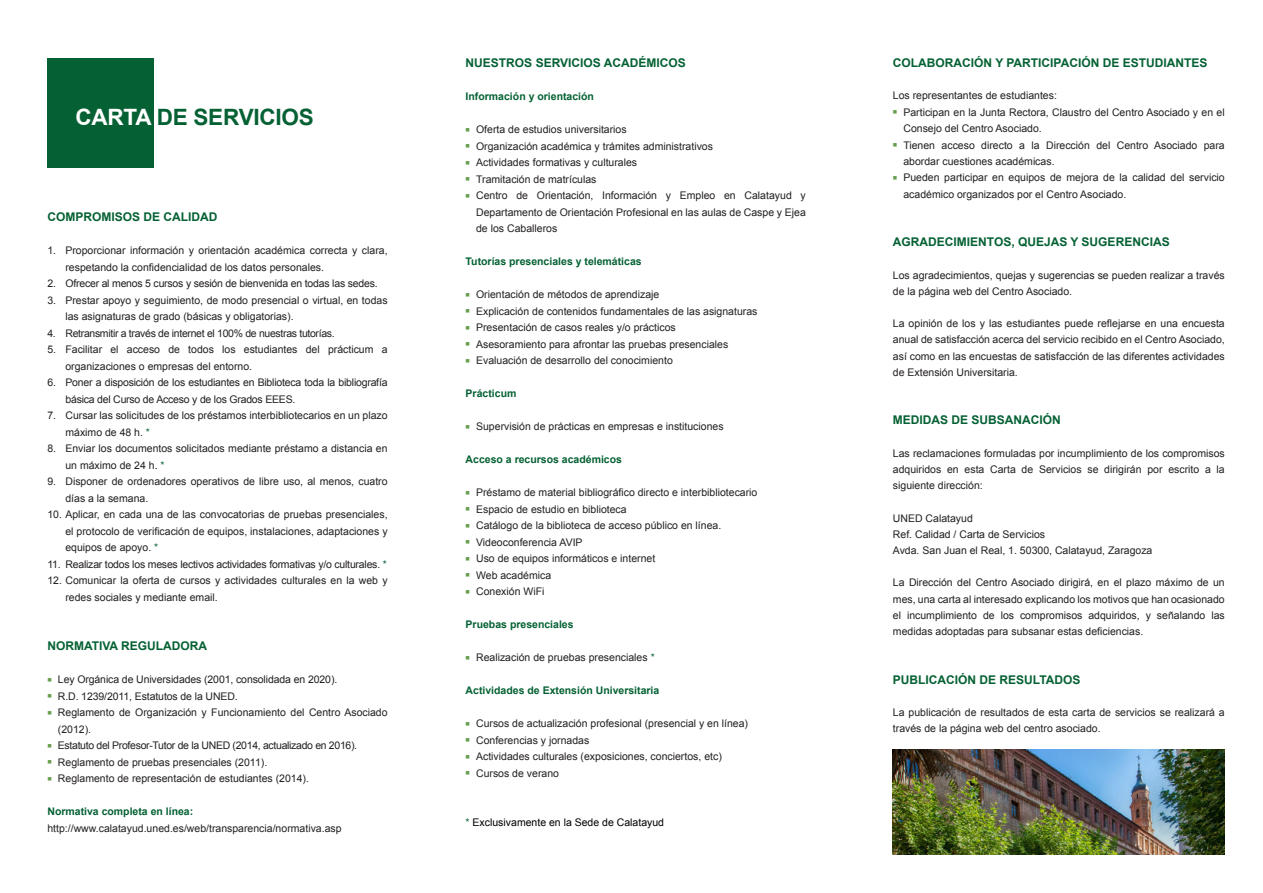
<style>
.page{position:relative;width:1263px;height:893px;background:#fff}
.page>*{position:absolute;margin:0;border:0;box-sizing:border-box;transform-origin:0 0}
.t1{font:700 22.5px "Arial";letter-spacing:-.01em;color:#056133}
.t2{font:700 12px "Arial";color:#056133}
.t3{font:10.5px/16.2px "Arial";color:#231f20}
.t4{font:10.5px/16.5px "Arial";letter-spacing:-.02em;color:#231f20}
.t5{font:700 10.5px "Arial";color:#056133}
.t6{font:10.5px "Arial";letter-spacing:-.03em;color:#231f20}
.t7{font:10.5px "Arial";color:#000001}
.s1{color:#fff}
.s2{color:#056133}
.s3{color:#679f4e}
</style>
<div class="page">
<div style="left:47px;top:58px;width:107px;height:110px;background:#056133"></div>
<img style="left:893px;top:749px;width:332px;height:105px">
<p class="t1" style="left:76px;top:102px;width:240px"><span class="s1">CARTA</span> DE SERVICIOS</p>
<p class="t2" style="left:47px;top:209px;width:172px">COMPROMISOS DE CALIDAD</p>
<p class="t3" style="left:65px;top:242px;width:324px;text-indent:-18px">1. Proporcionar información y orientación académica correcta y clara, respetando la confidencialidad de los datos personales.</p>
<p class="t4" style="left:47px;top:275px;width:332px">2. Ofrecer al menos 5 cursos y sesión de bienvenida en todas las sedes.</p>
<p class="t3" style="left:65px;top:292px;width:324px;text-indent:-18px">3. Prestar apoyo y seguimiento, de modo presencial o virtual, en todas las asignaturas de grado (básicas y obligatorias).</p>
<p class="t6" style="left:47px;top:326px;width:289px">4. Retransmitir a través de internet el 100% de nuestras tutorías.</p>
<p class="t3" style="left:65px;top:341px;width:324px;text-indent:-18px">5. Facilitar el acceso de todos los estudiantes del prácticum a organizaciones o empresas del entorno.</p>
<p class="t4" style="left:65px;top:374px;width:324px;text-indent:-18px">6. Poner a disposición de los estudiantes en Biblioteca toda la bibliografía básica del Curso de Acceso y de los Grados EEES.</p>
<p class="t3" style="left:65px;top:407px;width:324px;text-indent:-18px">7. Cursar las solicitudes de los préstamos interbibliotecarios en un plazo máximo de 48 h. <span class="s2">*</span></p>
<p class="t3" style="left:65px;top:440px;width:324px;text-indent:-18px">8. Enviar los documentos solicitados mediante préstamo a distancia en un máximo de 24 h. <span class="s2">*</span></p>
<p class="t3" style="left:65px;top:473px;width:324px;text-indent:-18px">9. Disponer de ordenadores operativos de libre uso, al menos, cuatro días a la semana.</p>
<p class="t3" style="left:65px;top:506px;width:324px;text-align:justify;text-indent:-18px">10. Aplicar, en cada una de las convocatorias de pruebas presenciales, el protocolo de verificación de equipos, instalaciones, adaptaciones y equipos de apoyo. <span class="s2">*</span></p>
<p class="t4" style="left:47px;top:556px;width:341px">11. Realizar todos los meses lectivos actividades formativas y/o culturales. <span class="s2">*</span></p>
<p class="t3" style="left:65px;top:572px;width:324px;text-indent:-18px">12. Comunicar la oferta de cursos y actividades culturales en la web y redes sociales y mediante email.</p>
<p class="t2" style="left:47px;top:638px;width:161px">NORMATIVA REGULADORA</p>
<p class="t3" style="left:47px;top:671px;width:291px"><span class="s3">■</span> Ley Orgánica de Universidades (2001, consolidada en 2020).</p>
<p class="t3" style="left:47px;top:688px;width:192px"><span class="s3">■</span> R.D. 1239/2011, Estatutos de la UNED.</p>
<p class="t3" style="left:58px;top:704px;width:331px;text-indent:-10px"><span class="s3">■</span> Reglamento de Organización y Funcionamiento del Centro Asociado (2012).</p>
<p class="t6" style="left:47px;top:738px;width:311px"><span class="s3">■</span> Estatuto del Profesor-Tutor de la UNED (2014, actualizado en 2016).</p>
<p class="t3" style="left:47px;top:754px;width:221px"><span class="s3">■</span> Reglamento de pruebas presenciales (2011).</p>
<p class="t3" style="left:47px;top:770px;width:263px"><span class="s3">■</span> Reglamento de representación de estudiantes (2014).</p>
<p class="t5" style="left:47px;top:804px;width:147px">Normativa completa en línea:</p>
<p class="t3" style="left:47px;top:820px;width:296px">http://www.calatayud.uned.es/web/transparencia/normativa.asp</p>
<p class="t2" style="left:466px;top:55px;width:222px">NUESTROS SERVICIOS ACADÉMICOS</p>
<p class="t5" style="left:466px;top:89px;width:130px">Información y orientación</p>
<p class="t3" style="left:466px;top:121px;width:163px"><span class="s3">■</span> Oferta de estudios universitarios</p>
<p class="t3" style="left:466px;top:138px;width:249px"><span class="s3">■</span> Organización académica y trámites administrativos</p>
<p class="t3" style="left:466px;top:154px;width:173px"><span class="s3">■</span> Actividades formativas y culturales</p>
<p class="t3" style="left:466px;top:171px;width:132px"><span class="s3">■</span> Tramitación de matrículas</p>
<p class="t3" style="left:476px;top:187px;width:331px;text-align:justify;text-indent:-10px"><span class="s3">■</span> Centro de Orientación, Información y Empleo en Calatayud y Departamento de Orientación Profesional en las aulas de Caspe y Ejea de los Caballeros</p>
<p class="t5" style="left:466px;top:254px;width:178px">Tutorías presenciales y telemáticas</p>
<p class="t3" style="left:466px;top:286px;width:195px"><span class="s3">■</span> Orientación de métodos de aprendizaje</p>
<p class="t3" style="left:466px;top:303px;width:293px"><span class="s3">■</span> Explicación de contenidos fundamentales de las asignaturas</p>
<p class="t3" style="left:466px;top:319px;width:212px"><span class="s3">■</span> Presentación de casos reales y/o prácticos</p>
<p class="t3" style="left:466px;top:336px;width:264px"><span class="s3">■</span> Asesoramiento para afrontar las pruebas presenciales</p>
<p class="t3" style="left:466px;top:352px;width:209px"><span class="s3">■</span> Evaluación de desarrollo del conocimiento</p>
<p class="t5" style="left:466px;top:386px;width:52px">Prácticum</p>
<p class="t3" style="left:466px;top:418px;width:259px"><span class="s3">■</span> Supervisión de prácticas en empresas e instituciones</p>
<p class="t5" style="left:466px;top:452px;width:158px">Acceso a recursos académicos</p>
<p class="t3" style="left:466px;top:484px;width:293px"><span class="s3">■</span> Préstamo de material bibliográfico directo e interbibliotecario</p>
<p class="t3" style="left:466px;top:501px;width:163px"><span class="s3">■</span> Espacio de estudio en biblioteca</p>
<p class="t3" style="left:466px;top:517px;width:257px"><span class="s3">■</span> Catálogo de la biblioteca de acceso público en línea.</p>
<p class="t3" style="left:466px;top:534px;width:118px"><span class="s3">■</span> Videoconferencia AVIP</p>
<p class="t3" style="left:466px;top:550px;width:191px"><span class="s3">■</span> Uso de equipos informáticos e internet</p>
<p class="t3" style="left:466px;top:567px;width:87px"><span class="s3">■</span> Web académica</p>
<p class="t3" style="left:466px;top:583px;width:80px"><span class="s3">■</span> Conexión WiFi</p>
<p class="t5" style="left:466px;top:617px;width:109px">Pruebas presenciales</p>
<p class="t3" style="left:466px;top:649px;width:191px"><span class="s3">■</span> Realización de pruebas presenciales <span class="s2">*</span></p>
<p class="t5" style="left:466px;top:683px;width:195px">Actividades de Extensión Universitaria</p>
<p class="t3" style="left:466px;top:715px;width:284px"><span class="s3">■</span> Cursos de actualización profesional (presencial y en línea)</p>
<p class="t3" style="left:466px;top:732px;width:125px"><span class="s3">■</span> Conferencias y jornadas</p>
<p class="t3" style="left:466px;top:748px;width:258px"><span class="s3">■</span> Actividades culturales (exposiciones, conciertos, etc)</p>
<p class="t3" style="left:466px;top:765px;width:95px"><span class="s3">■</span> Cursos de verano</p>
<p class="t7" style="left:466px;top:815px;width:200px"><span class="s2">*</span> Exclusivamente en la Sede de Calatayud</p>
<p class="t2" style="left:893px;top:55px;width:316px">COLABORACIÓN Y PARTICIPACIÓN DE ESTUDIANTES</p>
<p class="t3" style="left:893px;top:88px;width:166px">Los representantes de estudiantes:</p>
<p class="t3" style="left:903px;top:104px;width:323px;text-indent:-10px"><span class="s3">■</span> Participan en la Junta Rectora, Claustro del Centro Asociado y en el<br>Consejo del Centro Asociado.</p>
<p class="t3" style="left:903px;top:137px;width:323px;text-indent:-10px"><span class="s3">■</span> Tienen acceso directo a la Dirección del Centro Asociado para abordar cuestiones académicas.</p>
<p class="t3" style="left:903px;top:170px;width:323px;text-indent:-10px"><span class="s3">■</span> Pueden participar en equipos de mejora de la calidad del servicio académico organizados por el Centro Asociado.</p>
<p class="t2" style="left:893px;top:234px;width:278px">AGRADECIMIENTOS, QUEJAS Y SUGERENCIAS</p>
<p class="t3" style="left:893px;top:267px;width:333px">Los agradecimientos, quejas y sugerencias se pueden realizar a través de la página web del Centro Asociado.</p>
<p class="t3" style="left:893px;top:315px;width:333px;text-align:justify">La opinión de los y las estudiantes puede reflejarse en una encuesta anual de satisfacción acerca del servicio recibido en el Centro Asociado, así como en las encuestas de satisfacción de las diferentes actividades de Extensión Universitaria.</p>
<p class="t2" style="left:893px;top:412px;width:169px">MEDIDAS DE SUBSANACIÓN</p>
<p class="t3" style="left:893px;top:445px;width:333px;text-align:justify">Las reclamaciones formuladas por incumplimiento de los compromisos adquiridos en esta Carta de Servicios se dirigirán por escrito a la siguiente dirección:</p>
<p class="t3" style="left:893px;top:510px;width:81px">UNED Calatayud</p>
<p class="t3" style="left:893px;top:526px;width:154px">Ref. Calidad / Carta de Servicios</p>
<p class="t3" style="left:893px;top:542px;width:261px">Avda. San Juan el Real, 1. 50300, Calatayud, Zaragoza</p>
<p class="t3" style="left:893px;top:575px;width:333px;text-align:justify">La Dirección del Centro Asociado dirigirá, en el plazo máximo de un mes, una carta al interesado explicando los motivos que han ocasionado el incumplimiento de los compromisos adquiridos, y señalando las medidas adoptadas para subsanar estas deficiencias.</p>
<p class="t2" style="left:893px;top:671px;width:189px">PUBLICACIÓN DE RESULTADOS</p>
<p class="t3" style="left:893px;top:704px;width:333px">La publicación de resultados de esta carta de servicios se realizará a través de la página web del centro asociado.</p>
</div>
